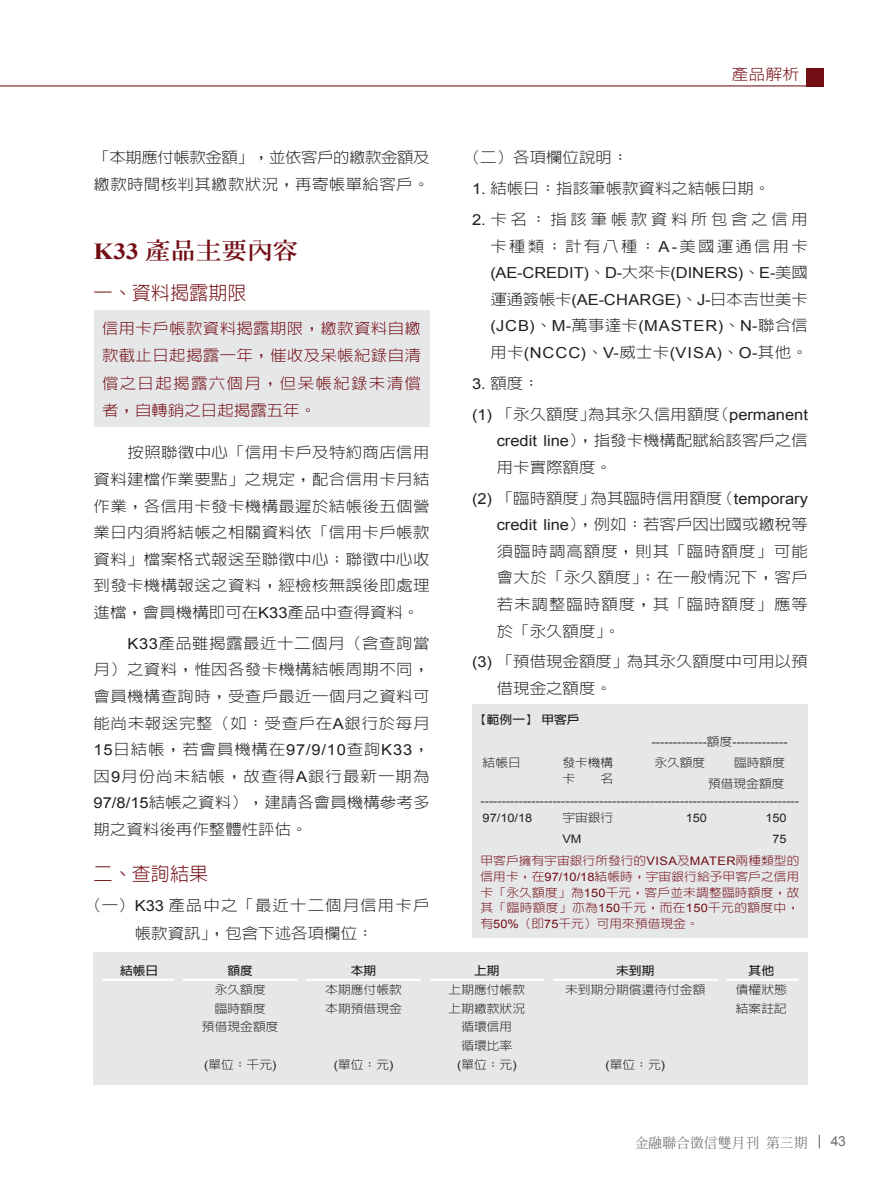
<style>
.page{position:relative;width:893px;height:1191px;background:#fff}
.page>*{position:absolute;margin:0;border:0;box-sizing:border-box;transform-origin:0 0}
.t1{font:800 22.95px "AR Ming B5";color:#730e15;scale:1.11 1}
.t2{font:300 19.2px "AR Hei B5";color:#730e15}
.t3{font:300 15.3px "AR Hei B5";color:#730e15;scale:1.11 1}
.t4{font:300 15.15px/26.5px "AR Hei B5";color:#231f20;scale:1.09 1}
.t5{font:15.15px/26.5px "Arial";letter-spacing:.015em;color:#231f20;text-align:justify;scale:1.09 1}
.t6{font:300 15.15px/27.6px "AR Hei B5";letter-spacing:.02em;color:#730e15;text-align:justify;scale:1.09 1}
.t7{font:300 15.15px/30.9px "AR Hei B5";letter-spacing:.11em;color:#231f20;scale:1.09 1}
.t8{font:300 15.15px/27.6px "AR Hei B5";letter-spacing:.065em;color:#231f20;text-align:center;scale:1.09 1}
.t9{font:300 15.15px "AR Hei B5";letter-spacing:.135em;color:#231f20;scale:1.09 1}
.t10{font:500 13.8px "AR Ming B5";color:#6c6d70}
.t11{font:13.8px "Arial";color:#6c6d70}
.t12{font:300 11.7px/15.9px "AR Hei B5";letter-spacing:.015em;color:#730e15;text-align:justify;scale:1.09 1}
.t13{font:11.7px/17px "Arial";color:#231f20;scale:1.09 1}
.t14{font:300 11.7px/15.9px "AR Hei B5";color:#231f20;scale:1.09 1}
.t15{font:700 11.7px "AR Hei B5";color:#231f20;scale:1.09 1}
.s1{font-family:"Times New Roman";font-weight:700}
.s2{font-family:"Arial";font-weight:400}
.s3{font-family:"AR Hei B5";font-weight:300}
</style>
<div class="page">
<svg style="left:819px;top:1134px;width:1px;height:14px"></svg>
<hr style="left:0;top:85px;width:822px;height:1px;background:#730e15">
<div style="left:807px;top:68px;width:17px;height:18px;background:#730e15"></div>
<div style="left:94px;top:310px;width:335px;height:117px;background:#e6e7e9"></div>
<div style="left:472px;top:704px;width:336px;height:234px;background:#e6e7e9"></div>
<div style="left:94px;top:952px;width:714px;height:132px;background:#e6e7e9"></div>
<hr style="left:102px;top:978px;width:72px;height:3px;background:#fff">
<hr style="left:183px;top:978px;width:115px;height:3px;background:#fff">
<hr style="left:306px;top:978px;width:115px;height:3px;background:#fff">
<hr style="left:429px;top:978px;width:115px;height:3px;background:#fff">
<hr style="left:553px;top:978px;width:165px;height:3px;background:#fff">
<hr style="left:726px;top:978px;width:73px;height:3px;background:#fff">
<p class="t4" style="left:94px;top:144px;width:310px">「本期應付帳款金額」，並依客戶的繳款金額及繳款時間核判其繳款狀況，再寄帳單給客戶。</p>
<h1 class="t1" style="left:94px;top:238px;width:186px"><span class="s1">K33</span> 產品主要內容</h1>
<p class="t2" style="left:94px;top:283px;width:155px">一、資料揭露期限</p>
<p class="t6" style="left:102px;top:314px;width:294px">信用卡戶帳款資料揭露期限，繳款資料自繳款截止日起揭露一年，催收及呆帳紀錄自清償之日起揭露六個月，但呆帳紀錄未清償者，自轉銷之日起揭露五年。</p>
<p class="t4" style="left:94px;top:439px;width:310px;text-align:justify;text-indent:34px">按照聯徵中心「信用卡戶及特約商店信用資料建檔作業要點」之規定，配合信用卡月結作業，各信用卡發卡機構最遲於結帳後五個營業日內須將結帳之相關資料依「信用卡戶帳款資料」檔案格式報送至聯徵中心；聯徵中心收到發卡機構報送之資料，經檢核無誤後即處理進檔，會員機構即可在<span class="s2">K33</span>產品中查得資料。</p>
<p class="t4" style="left:94px;top:630px;width:310px;text-align:justify;text-indent:34px"><span class="s2">K33</span>產品雖揭露最近十二個月（含查詢當月）之資料，惟因各發卡機構結帳周期不同，會員機構查詢時，受查戶最近一個月之資料可能尚未報送完整（如：受查戶在<span class="s2">A</span>銀行於每月<span class="s2">15</span>日結帳，若會員機構在<span class="s2">97/9/10</span>查詢<span class="s2">K33</span>，因<span class="s2">9</span>月份尚未結帳，故查得<span class="s2">A</span>銀行最新一期為<span class="s2">97/8/15</span>結帳之資料），建請各會員機構參考多期之資料後再作整體性評估。</p>
<p class="t2" style="left:94px;top:864px;width:116px">二、查詢結果</p>
<p class="t8" style="left:85px;top:891px;width:317px">（一）<span class="s2">K33</span> 產品中之「最近十二個月信用卡戶帳款資訊」，包含下述各項欄位：</p>
<p class="t3" style="left:731px;top:67px;width:63px">產品解析</p>
<p class="t4" style="left:464px;top:144px;width:153px">（二）各項欄位說明：</p>
<p class="t7" style="left:472px;top:173px;width:310px"><span class="s2">1.</span> 結帳日：指該筆帳款資料之結帳日期。<br><span class="s2">2.</span>卡名：指該筆帳款資料所包含之信用</p>
<p class="t9" style="left:490px;top:238px;width:293px">卡種類；計有八種：<span class="s2">A-</span>美國運通信用卡</p>
<p class="t5" style="left:490px;top:260px;width:293px">(AE-CREDIT)<span class="s3">、</span>D-<span class="s3">大來卡</span>(DINERS)<span class="s3">、</span>E-<span class="s3">美國運通簽帳卡</span>(AE-CHARGE)<span class="s3">、</span>J-<span class="s3">日本吉世美卡</span>(JCB)<span class="s3">、</span>M-<span class="s3">萬事達卡</span>(MASTER)<span class="s3">、</span>N-<span class="s3">聯合信用卡</span>(NCCC)<span class="s3">、</span>V-<span class="s3">威士卡</span>(VISA)<span class="s3">、</span>O-<span class="s3">其他。</span></p>
<p class="t4" style="left:472px;top:367px;width:310px;line-height:30.9px"><span class="s2">3.</span> 額度：<br><span class="s2">(1)</span> 「永久額度」為其永久信用額度（<span class="s2">permanent</span></p>
<p class="t4" style="left:497px;top:427px;width:287px"><span class="s2">credit line</span>），指發卡機構配賦給該客戶之信用卡實際額度。</p>
<p class="t4" style="left:497px;top:484px;width:287px;text-align:justify;text-indent:-25px"><span class="s2">(2)</span> 「臨時額度」為其臨時信用額度（<span class="s2">temporary credit line</span>），例如：若客戶因出國或繳稅等須臨時調高額度，則其「臨時額度」可能會大於「永久額度」；在一般情況下，客戶若未調整臨時額度，其「臨時額度」應等於「永久額度」。</p>
<p class="t4" style="left:497px;top:648px;width:287px;text-indent:-25px"><span class="s2">(3)</span> 「預借現金額度」為其永久額度中可用以預借現金之額度。</p>
<p class="t15" style="left:474px;top:714px;width:98px">【範例一】甲客戶</p>
<p class="t13" style="left:652px;top:733px;width:126px">-------------<span class="s3">額度</span>-------------</p>
<p class="t14" style="left:483px;top:754px;width:37px">結帳日</p>
<p class="t14" style="left:562px;top:754px;width:48px">發卡機構卡</p>
<p class="t14" style="left:654px;top:754px;width:48px">永久額度</p>
<p class="t14" style="left:708px;top:751px;width:72px;line-height:21.3px;text-align:right">臨時額度<br>預借現金額度</p>
<p class="t13" style="left:480px;top:792px;width:294px">---------------------------------------------------------------------------<br>97/10/18</p>
<p class="t14" style="left:601px;top:770px;width:13px">名</p>
<p class="t14" style="left:562px;top:809px;width:48px">宇宙銀行</p>
<p class="t13" style="left:686px;top:809px;width:21px">150</p>
<p class="t13" style="left:765px;top:809px;width:21px">150</p>
<p class="t13" style="left:562px;top:831px;width:19px">VM</p>
<p class="t13" style="left:772px;top:831px;width:15px">75</p>
<p class="t12" style="left:480px;top:852px;width:294px">甲客戶擁有宇宙銀行所發行的<span class="s2">VISA</span>及<span class="s2">MATER</span>兩種類型的信用卡，在<span class="s2">97/10/18</span>結帳時，宇宙銀行給予甲客戶之信用卡「永久額度」為<span class="s2">150</span>千元，客戶並未調整臨時額度，故其「臨時額度」亦為<span class="s2">150</span>千元，而在<span class="s2">150</span>千元的額度中，有<span class="s2">50%</span>（即<span class="s2">75</span>千元）可用來預借現金。</p>
<p class="t15" style="left:120px;top:965px;width:37px">結帳日</p>
<p class="t15" style="left:227px;top:965px;width:25px">額度</p>
<p class="t15" style="left:351px;top:965px;width:25px">本期</p>
<p class="t15" style="left:474px;top:965px;width:25px">上期</p>
<p class="t15" style="left:616px;top:965px;width:37px">未到期</p>
<p class="t15" style="left:749px;top:965px;width:25px">其他</p>
<p class="t14" style="left:215px;top:981px;width:48px">永久額度</p>
<p class="t14" style="left:325px;top:981px;width:72px">本期應付帳款</p>
<p class="t14" style="left:449px;top:981px;width:72px">上期應付帳款</p>
<p class="t14" style="left:565px;top:981px;width:130px">未到期分期償還待付金額</p>
<p class="t14" style="left:736px;top:981px;width:48px">債權狀態</p>
<p class="t14" style="left:215px;top:1000px;width:48px">臨時額度</p>
<p class="t14" style="left:325px;top:1000px;width:72px">本期預借現金</p>
<p class="t14" style="left:449px;top:1000px;width:72px">上期繳款狀況</p>
<p class="t14" style="left:736px;top:1000px;width:48px">結案註記</p>
<p class="t14" style="left:202px;top:1019px;width:72px">預借現金額度</p>
<p class="t14" style="left:461px;top:1017px;width:48px;line-height:18.8px">循環信用循環比率</p>
<p class="t14" style="left:204px;top:1056px;width:68px"><span class="s2">(</span>單位：千元<span class="s2">)</span></p>
<p class="t14" style="left:334px;top:1056px;width:56px"><span class="s2">(</span>單位：元<span class="s2">)</span></p>
<p class="t14" style="left:457px;top:1056px;width:56px"><span class="s2">(</span>單位：元<span class="s2">)</span></p>
<p class="t14" style="left:605px;top:1056px;width:56px"><span class="s2">(</span>單位：元<span class="s2">)</span></p>
<p class="t10" style="left:635px;top:1135px;width:174px">金融聯合徵信雙月刊第三期</p>
<p class="t11" style="left:831px;top:1132px;width:17px">43</p>
</div>
